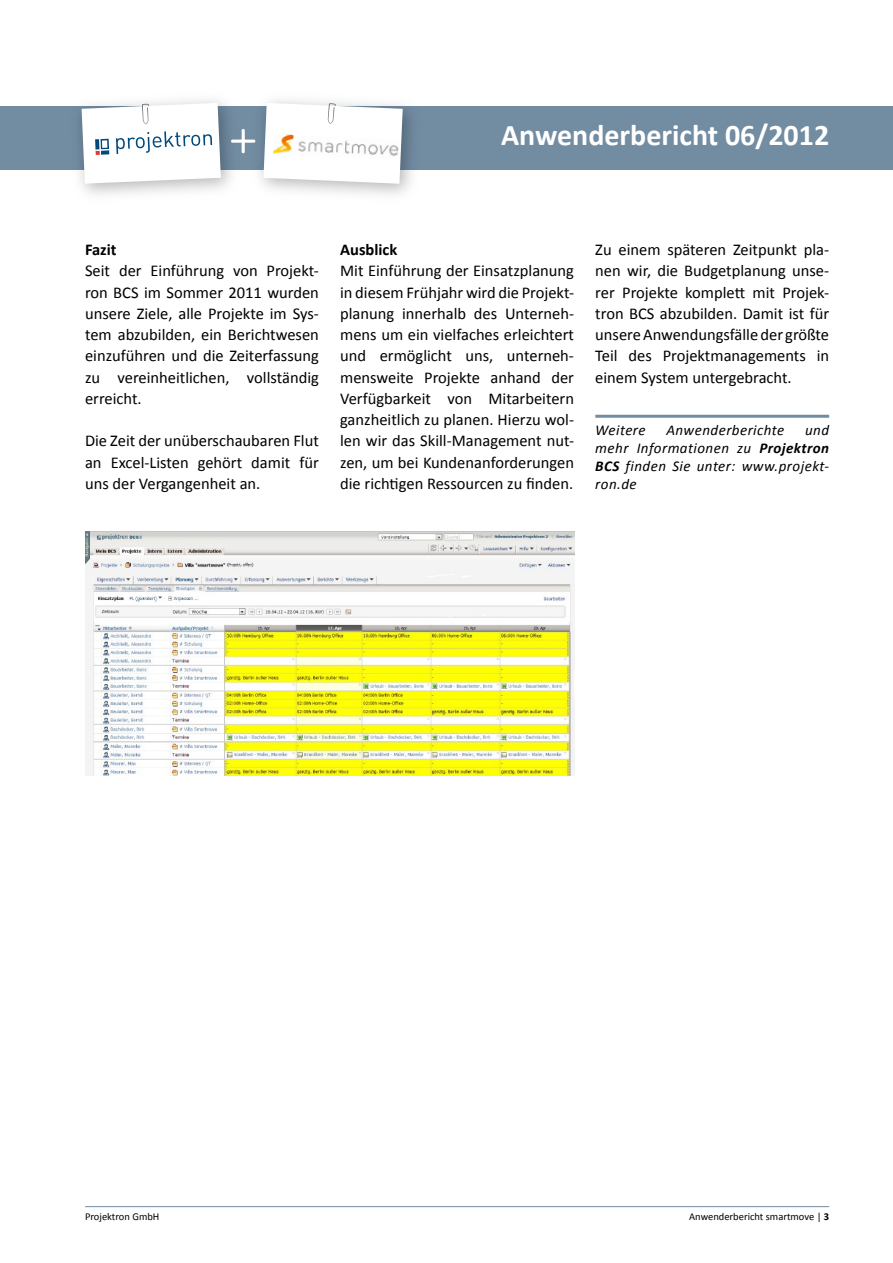
<style>
.page{position:relative;width:893px;height:1263px;background:#fff}
.page>*{position:absolute;margin:0;border:0;box-sizing:border-box;transform-origin:0 0}
.t1{font:700 30px "Calibri";color:#fff}
.t2{font:16.5px/21.3px "Calibri";color:#000;text-align:justify}
.t3{font:700 16.5px "Calibri";color:#000}
.t4{font:italic 15px/18px "Calibri";letter-spacing:.03em;color:#000;text-align:justify}
.t5{font:10.5px "Calibri";color:#000}
.s1{font-weight:700}
</style>
<div class="page">
<hr style="left:85px;top:1206px;width:744px;height:1px;background:#728ca2">
<div style="left:0;top:106px;width:893px;height:64px;background:#728ca2"></div>
<img style="left:79px;top:100px;width:165px;height:95px">
<svg style="left:82px;top:103px;width:139px;height:81px"></svg>
<div style="left:242px;top:129px;width:3px;height:24px;border:2px solid #fff"></div>
<svg style="left:232px;top:130px;width:15px;height:22px"></svg>
<div style="left:231px;top:140px;width:24px;height:3px;border:2px solid #fff"></div>
<img style="left:247px;top:100px;width:165px;height:95px">
<svg style="left:263px;top:103px;width:140px;height:81px"></svg>
<hr style="left:595px;top:415px;width:234px;height:3px;background:#728ca2">
<img style="left:273px;top:134px;width:126px;height:21px">
<img style="left:273px;top:150px;width:125px;height:9px">
<img style="left:85px;top:531px;width:489px;height:244px">
<h1 class="t1" style="left:501px;top:116px;width:330px">Anwenderbericht 06/2012</h1>
<p class="t3" style="left:85px;top:239px;width:33px">Fazit</p>
<p class="t2" style="left:85px;top:260px;width:235px">Seit der Einführung von Projekt&shy;ron BCS im Sommer 2011 wurden unsere Ziele, alle Projekte im Sys&shy;tem abzubilden, ein Berichtwesen einzuführen und die Zeiterfassung zu vereinheitlichen, vollständig erreicht.</p>
<p class="t2" style="left:85px;top:430px;width:235px">Die Zeit der unüberschaubaren Flut an Excel-Listen gehört damit für uns der Vergangenheit an.</p>
<p class="t3" style="left:340px;top:239px;width:59px">Ausblick</p>
<p class="t2" style="left:340px;top:260px;width:235px">Mit Einführung der Einsatzplanung in diesem Frühjahr wird die Projekt&shy;planung innerhalb des Unterneh&shy;mens um ein vielfaches erleichtert und ermöglicht uns, unterneh&shy;mensweite Projekte anhand der Verfügbarkeit von Mitarbeitern ganzheitlich zu planen. Hierzu wol&shy;len wir das Skill-Management nut&shy;zen, um bei Kundenanforderungen die richtigen Ressourcen zu finden.</p>
<p class="t2" style="left:595px;top:239px;width:235px">Zu einem späteren Zeitpunkt pla&shy;nen wir, die Budgetplanung unse&shy;rer Projekte komplett mit Projek&shy;tron BCS abzubilden. Damit ist für unsere Anwendungsfälle der größte Teil des Projektmanagements in einem System untergebracht.</p>
<p class="t4" style="left:595px;top:420px;width:52px">Weitere</p>
<p class="t4" style="left:666px;top:420px;width:119px">Anwenderberichte</p>
<p class="t4" style="left:595px;top:420px;width:235px;text-indent:210px">und mehr Informationen zu <span class="s1">Projektron BCS</span> finden Sie unter: www.projekt&shy;ron.de</p>
<p class="t5" style="left:85px;top:1210px;width:76px">Projektron GmbH</p>
<p class="t5" style="left:689px;top:1210px;width:141px">Anwenderbericht smartmove | <span class="s1">3</span></p>
</div>
